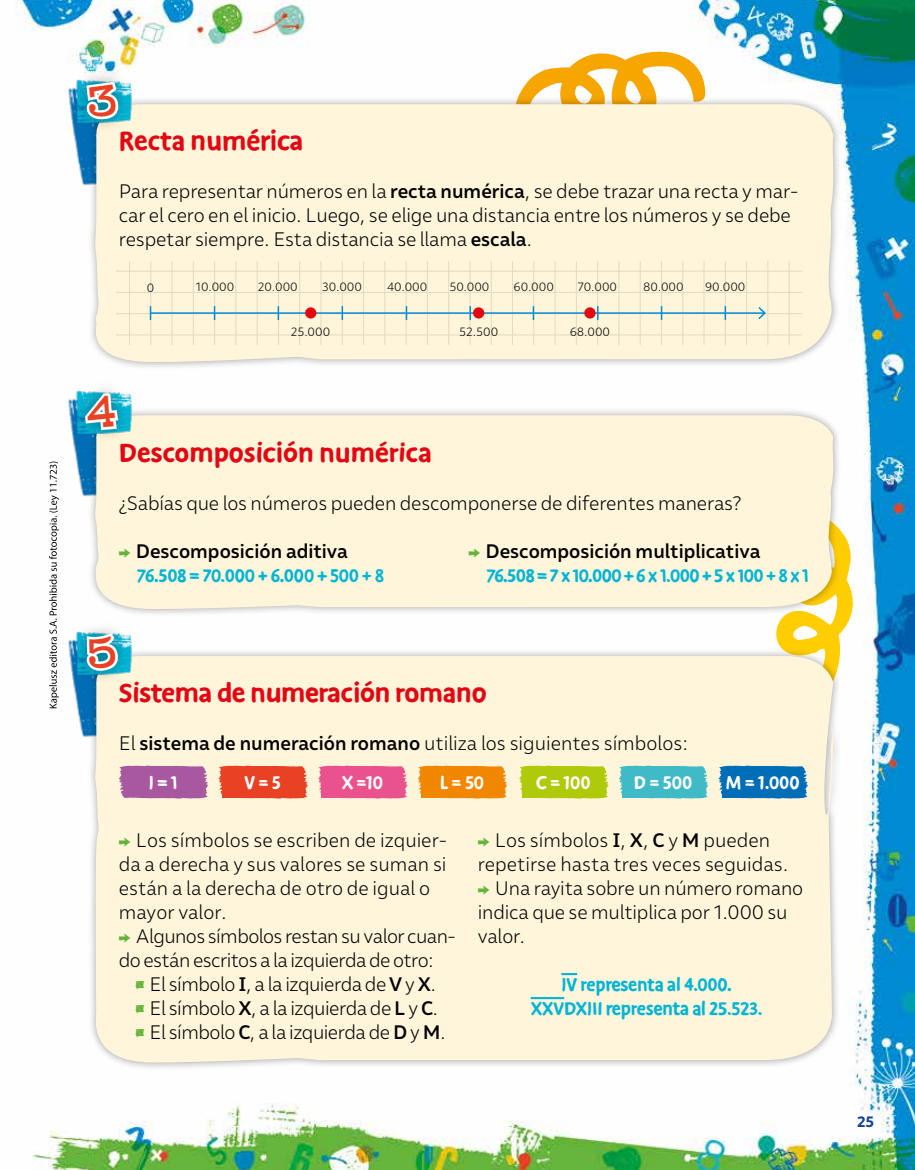
<style>
.page{position:relative;width:915px;height:1170px;background:#fff}
.page>*{position:absolute;margin:0;border:0;box-sizing:border-box;transform-origin:0 0}
.t1{font:700 30px "Duper";color:#e30613;scale:1.04 1}
.t2{font:700 21px/24px "Duper";letter-spacing:-.01em;color:#00b4d5;text-align:center}
.t3{font:700 21px "Duper";color:#fff}
.t4{font:300 19.5px/24px "Malva";letter-spacing:-.01em;color:#000}
.t5{font:500 19.5px "Malva";color:#000}
.t6{font:700 15px "Malva";color:#164194}
.t7{font:300 12px "Malva";color:#000}
.s1{font-weight:500}
.s2{font-family:"Zalderdash";font-weight:400;font-size:18px;color:#64b43a}
.s3{font-family:"Illuminate";font-weight:400;font-size:33px;color:#64b43a}
</style>
<div class="page">
<img style="left:15px;top:0;width:899px;height:1169px">
<svg style="left:502px;top:45px;width:203px;height:51px"></svg>
<svg style="left:753px;top:500px;width:103px;height:213px"></svg>
<img style="left:63px;top:79px;width:23px;height:110px">
<div style="left:87px;top:96px;width:754px;height:274px;background:#000;opacity:.35"></div>
<div style="left:86px;top:104px;width:747px;height:258px;background:#fff5da"></div>
<div style="left:73px;top:69px;width:59px;height:64px;background:#000;opacity:.35"></div>
<img style="left:63px;top:390px;width:23px;height:110px">
<div style="left:87px;top:407px;width:754px;height:210px;background:#000;opacity:.35"></div>
<div style="left:86px;top:415px;width:747px;height:194px;background:#fff5da"></div>
<img style="left:131px;top:390px;width:2px;height:45px">
<div style="left:71px;top:379px;width:60px;height:64px;background:#000;opacity:.35"></div>
<img style="left:63px;top:631px;width:23px;height:109px">
<div style="left:87px;top:647px;width:754px;height:423px;background:#000;opacity:.35"></div>
<div style="left:86px;top:656px;width:747px;height:406px;background:#fff5da"></div>
<svg style="left:119px;top:765px;width:89px;height:33px;background:#ae64a2"></svg>
<svg style="left:218px;top:765px;width:90px;height:33px"></svg>
<div style="left:222px;top:772px;width:81px;height:25px;background:#e84124"></div>
<svg style="left:318px;top:765px;width:89px;height:33px"></svg>
<div style="left:321px;top:772px;width:82px;height:25px;background:#ea528e"></div>
<svg style="left:417px;top:765px;width:90px;height:33px"></svg>
<div style="left:421px;top:772px;width:81px;height:25px;background:#f18700"></div>
<svg style="left:519px;top:765px;width:89px;height:33px"></svg>
<div style="left:522px;top:772px;width:82px;height:25px;background:#afca0b"></div>
<svg style="left:618px;top:765px;width:90px;height:33px"></svg>
<div style="left:622px;top:772px;width:81px;height:25px;background:#40bac6"></div>
<svg style="left:718px;top:765px;width:89px;height:33px"></svg>
<div style="left:721px;top:772px;width:82px;height:25px;background:#006eb7"></div>
<hr style="left:561px;top:972px;width:16px;height:3px;background:#00b4d5">
<hr style="left:530px;top:996px;width:34px;height:3px;background:#00b4d5">
<img style="left:131px;top:631px;width:2px;height:44px">
<div style="left:72px;top:620px;width:59px;height:64px;background:#000;opacity:.35"></div>
<div style="left:117px;top:262px;width:683px;height:82px;background:#fff5da"></div>
<hr style="left:788px;top:262px;width:1px;height:82px;background:#e3e3e3">
<hr style="left:767px;top:262px;width:1px;height:82px;background:#e3e3e3">
<hr style="left:746px;top:262px;width:1px;height:82px;background:#e3e3e3">
<hr style="left:724px;top:262px;width:1px;height:82px;background:#e3e3e3">
<hr style="left:703px;top:262px;width:1px;height:82px;background:#e3e3e3">
<hr style="left:682px;top:262px;width:1px;height:82px;background:#e3e3e3">
<hr style="left:660px;top:262px;width:1px;height:82px;background:#e3e3e3">
<hr style="left:639px;top:262px;width:1px;height:82px;background:#e3e3e3">
<hr style="left:618px;top:262px;width:1px;height:82px;background:#e3e3e3">
<hr style="left:597px;top:262px;width:1px;height:82px;background:#e3e3e3">
<hr style="left:575px;top:262px;width:1px;height:82px;background:#e3e3e3">
<hr style="left:554px;top:262px;width:1px;height:82px;background:#e3e3e3">
<hr style="left:533px;top:262px;width:1px;height:82px;background:#e3e3e3">
<hr style="left:512px;top:262px;width:1px;height:82px;background:#e3e3e3">
<hr style="left:490px;top:262px;width:1px;height:82px;background:#e3e3e3">
<hr style="left:469px;top:262px;width:1px;height:82px;background:#e3e3e3">
<hr style="left:448px;top:262px;width:1px;height:82px;background:#e3e3e3">
<hr style="left:427px;top:262px;width:1px;height:82px;background:#e3e3e3">
<hr style="left:405px;top:262px;width:1px;height:82px;background:#e3e3e3">
<hr style="left:384px;top:262px;width:1px;height:82px;background:#e3e3e3">
<hr style="left:363px;top:262px;width:1px;height:82px;background:#e3e3e3">
<hr style="left:342px;top:262px;width:1px;height:82px;background:#e3e3e3">
<hr style="left:320px;top:262px;width:1px;height:82px;background:#e3e3e3">
<hr style="left:299px;top:262px;width:1px;height:82px;background:#e3e3e3">
<hr style="left:278px;top:262px;width:1px;height:82px;background:#e3e3e3">
<hr style="left:257px;top:262px;width:1px;height:82px;background:#e3e3e3">
<hr style="left:235px;top:262px;width:1px;height:82px;background:#e3e3e3">
<hr style="left:214px;top:262px;width:1px;height:82px;background:#e3e3e3">
<hr style="left:193px;top:262px;width:1px;height:82px;background:#e3e3e3">
<hr style="left:172px;top:262px;width:1px;height:82px;background:#e3e3e3">
<hr style="left:150px;top:262px;width:1px;height:82px;background:#e3e3e3">
<hr style="left:129px;top:262px;width:1px;height:82px;background:#e3e3e3">
<hr style="left:117px;top:271px;width:683px;height:1px;background:#e3e3e3">
<hr style="left:117px;top:292px;width:683px;height:1px;background:#e3e3e3">
<hr style="left:117px;top:313px;width:683px;height:1px;background:#e3e3e3">
<hr style="left:117px;top:334px;width:683px;height:1px;background:#e3e3e3">
<hr style="left:150px;top:312px;width:614px;height:2px;background:#008bd2">
<svg style="left:756px;top:307px;width:10px;height:13px"></svg>
<svg style="left:150px;top:306px;width:1px;height:14px"></svg>
<svg style="left:214px;top:306px;width:1px;height:14px"></svg>
<svg style="left:532px;top:306px;width:2px;height:14px"></svg>
<svg style="left:277px;top:306px;width:2px;height:14px"></svg>
<svg style="left:596px;top:306px;width:2px;height:14px"></svg>
<svg style="left:341px;top:306px;width:2px;height:14px"></svg>
<svg style="left:660px;top:306px;width:2px;height:14px"></svg>
<svg style="left:405px;top:306px;width:2px;height:14px"></svg>
<svg style="left:469px;top:306px;width:2px;height:14px"></svg>
<svg style="left:724px;top:306px;width:1px;height:14px"></svg>
<div style="left:305px;top:307px;width:11px;height:11px;background:#e30613;border-radius:50%"></div>
<div style="left:473px;top:307px;width:11px;height:11px;background:#e30613;border-radius:50%"></div>
<div style="left:584px;top:307px;width:11px;height:11px;background:#e30613;border-radius:50%"></div>
<svg style="left:49px;top:461px;width:10px;height:247px"></svg>
<svg style="left:86px;top:84px;width:31px;height:34px"></svg>
<svg style="left:85px;top:395px;width:31px;height:35px"></svg>
<svg style="left:86px;top:635px;width:31px;height:34px"></svg>
<h1 class="t1" style="left:119px;top:124px;width:179px">Recta numérica</h1>
<p class="t4" style="left:119px;top:179px;width:680px">Para representar números en la <span class="s1">recta numérica</span>, se debe trazar una recta y mar&shy;car el cero en el inicio. Luego, se elige una distancia entre los números y se debe respetar siempre. Esta distancia se llama <span class="s1">escala</span>.</p>
<p class="t7" style="left:147px;top:280px;width:9px">0</p>
<p class="t7" style="left:195px;top:280px;width:40px">10.000</p>
<p class="t7" style="left:258px;top:280px;width:41px">20.000</p>
<p class="t7" style="left:322px;top:280px;width:41px">30.000</p>
<p class="t7" style="left:387px;top:280px;width:42px">40.000</p>
<p class="t7" style="left:449px;top:280px;width:42px">50.000</p>
<p class="t7" style="left:513px;top:280px;width:42px">60.000</p>
<p class="t7" style="left:577px;top:280px;width:41px">70.000</p>
<p class="t7" style="left:643px;top:280px;width:42px">80.000</p>
<p class="t7" style="left:704px;top:280px;width:42px">90.000</p>
<p class="t7" style="left:290px;top:324px;width:41px">25.000</p>
<p class="t7" style="left:459px;top:324px;width:41px">52.500</p>
<p class="t7" style="left:569px;top:324px;width:42px">68.000</p>
<h1 class="t1" style="left:119px;top:436px;width:302px">Descomposición numérica</h1>
<p class="t4" style="left:119px;top:491px;width:623px">¿Sabías que los números pueden descomponerse de diferentes maneras?</p>
<p class="t5" style="left:119px;top:539px;width:230px"><span class="s2">≥</span> Descomposición aditiva</p>
<p class="t2" style="left:137px;top:564px;width:249px">76.508 = 70.000 + 6.000 + 500 + 8</p>
<p class="t5" style="left:468px;top:539px;width:293px"><span class="s2">≥</span> Descomposición multiplicativa</p>
<p class="t2" style="left:486px;top:564px;width:324px">76.508 = 7 x 10.000 + 6 x 1.000 + 5 x 100 + 8 x 1</p>
<h1 class="t1" style="left:119px;top:676px;width:355px">Sistema de numeración romano</h1>
<p class="t4" style="left:119px;top:731px;width:570px">El <span class="s1">sistema de numeración romano</span> utiliza los siguientes símbolos:</p>
<p class="t3" style="left:149px;top:770px;width:30px">I = 1</p>
<p class="t3" style="left:244px;top:770px;width:38px">V = 5</p>
<p class="t3" style="left:341px;top:770px;width:43px">X =10</p>
<p class="t3" style="left:440px;top:770px;width:46px">L = 50</p>
<p class="t3" style="left:536px;top:770px;width:56px">C = 100</p>
<p class="t3" style="left:633px;top:770px;width:60px">D = 500</p>
<p class="t3" style="left:725px;top:770px;width:75px">M = 1.000</p>
<p class="t4" style="left:119px;top:827px;width:338px"><span class="s2">≥</span> Los símbolos se escriben de izquier&shy;da a derecha y sus valores se suman si están a la derecha de otro de igual o mayor valor.<br><span class="s2">≥</span> Algunos símbolos restan su valor cuan&shy;do están escritos a la izquierda de otro:</p>
<p class="t4" style="left:136px;top:971px;width:301px"><span class="s3">•</span> El símbolo <span class="s1">I</span>, a la izquierda de <span class="s1">V</span> y <span class="s1">X</span>.</p>
<p class="t4" style="left:136px;top:995px;width:304px"><span class="s3">•</span> El símbolo <span class="s1">X</span>, a la izquierda de <span class="s1">L</span> y <span class="s1">C</span>.</p>
<p class="t4" style="left:136px;top:1019px;width:311px"><span class="s3">•</span> El símbolo <span class="s1">C</span>, a la izquierda de <span class="s1">D</span> y <span class="s1">M</span>.</p>
<p class="t4" style="left:477px;top:827px;width:327px"><span class="s2">≥</span> Los símbolos <span class="s1">I</span>, <span class="s1">X</span>, <span class="s1">C</span> y <span class="s1">M</span> pueden repetirse hasta tres veces seguidas. <span class="s2">≥</span> Una rayita sobre un número romano indica que se multiplica por 1.000 su valor.</p>
<p class="t2" style="left:530px;top:972px;width:233px">IV representa al 4.000.<br>XXVDXIII representa al 25.523.</p>
<p class="t6" style="left:856px;top:1112px;width:19px">25</p>
</div>
